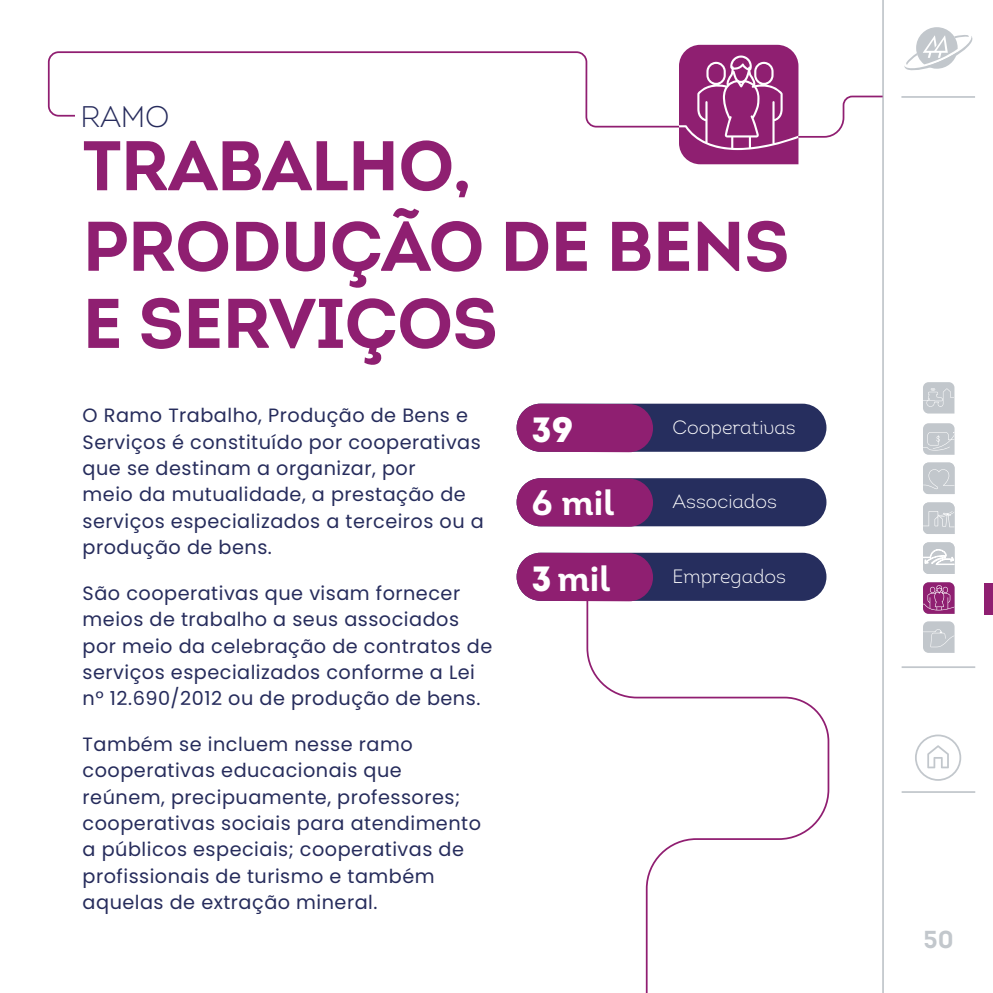
<style>
.page{position:relative;width:993px;height:993px;background:#fff}
.page>*{position:absolute;margin:0;border:0;box-sizing:border-box;transform-origin:0 0}
.t1{font:70px/78.8px "Intro Bold Caps";letter-spacing:-.01em;color:#8f1f71}
.t2{font:35px "Intro Bold Alt";color:#fff}
.t3{font:35px "Intro Black Caps";color:#fff}
.t4{font:29.75px "Intro Light Caps";color:#262b5c}
.t5{font:24.5px "Intro Bold Caps";color:#c2c7cc}
.t6{font:19.25px/26.2px "Poppins";letter-spacing:.025em;color:#262c5c}
.t7{font:19.25px "Intro Light Alt";color:#fff}
.s1{font-family:"Intro Black Caps"}
</style>
<div class="page">
<svg style="left:923px;top:423px;width:31px;height:31px"></svg>
<hr style="left:881px;top:0;width:2px;height:992px;background:#c2c7cc">
<svg style="left:904px;top:27px;width:68px;height:44px"></svg>
<hr style="left:901px;top:96px;width:73px;height:2px;background:#c2c7cc">
<hr style="left:901px;top:790px;width:73px;height:2px;background:#c2c7cc">
<svg style="left:915px;top:734px;width:45px;height:46px"></svg>
<hr style="left:901px;top:666px;width:73px;height:1px;background:#c2c7cc">
<svg style="left:923px;top:382px;width:31px;height:31px"></svg>
<svg style="left:923px;top:621px;width:31px;height:31px"></svg>
<svg style="left:923px;top:502px;width:31px;height:32px"></svg>
<svg style="left:923px;top:462px;width:31px;height:32px"></svg>
<svg style="left:923px;top:582px;width:31px;height:31px"></svg>
<svg style="left:923px;top:542px;width:31px;height:31px"></svg>
<div style="left:983px;top:582px;width:9px;height:32px;background:#8f1f71"></div>
<svg style="left:47px;top:51px;width:604px;height:77px"></svg>
<svg style="left:651px;top:45px;width:233px;height:119px"></svg>
<div style="left:516px;top:403px;width:310px;height:48px;background:#262e5e;border-radius:24px"></div>
<div style="left:516px;top:403px;width:136px;height:49px;background:#8f1f71;border-radius:24px"></div>
<div style="left:516px;top:478px;width:310px;height:48px;background:#262e5e;border-radius:24px"></div>
<div style="left:516px;top:478px;width:136px;height:48px;background:#8f1f71;border-radius:24px"></div>
<div style="left:516px;top:552px;width:310px;height:48px;background:#262e5e;border-radius:24px"></div>
<div style="left:516px;top:552px;width:136px;height:49px;background:#8f1f71;border-radius:24px"></div>
<svg style="left:585px;top:596px;width:244px;height:396px"></svg>
<h3 class="t4" style="left:80px;top:98px;width:90px">RAMO</h3>
<h1 class="t1" style="left:83px;top:126px;width:708px">TRABALHO,<br>PRODUÇÃO DE BENS<br>E SERVIÇOS</h1>
<p class="t6" style="left:83px;top:402px;width:402px">O Ramo Trabalho, Produção de Bens e Serviços é constituído por cooperativas que se destinam a organizar, por<br>meio da mutualidade, a prestação de serviços especializados a terceiros ou a produção de bens.</p>
<p class="t6" style="left:83px;top:580px;width:411px">São cooperativas que visam fornecer meios de trabalho a seus associados por meio da celebração de contratos de serviços especializados conforme a Lei nº 12.690/2012 ou de produção de bens.</p>
<p class="t6" style="left:83px;top:731px;width:400px">Também se incluem nesse ramo cooperativas educacionais que reúnem, precipuamente, professores; cooperativas sociais para atendimento a públicos especiais; cooperativas de profissionais de turismo e também aquelas de extração mineral.</p>
<h2 class="t3" style="left:531px;top:406px;width:43px">39</h2>
<p class="t7" style="left:672px;top:415px;width:124px">Cooperativas</p>
<h2 class="t2" style="left:531px;top:479px;width:84px">6 mil</h2>
<p class="t7" style="left:672px;top:489px;width:106px">Associados</p>
<h2 class="t2" style="left:531px;top:556px;width:80px"><span class="s1">3</span> mil</h2>
<p class="t7" style="left:672px;top:564px;width:115px">Empregados</p>
<p class="t5" style="left:923px;top:923px;width:32px">50</p>
</div>
